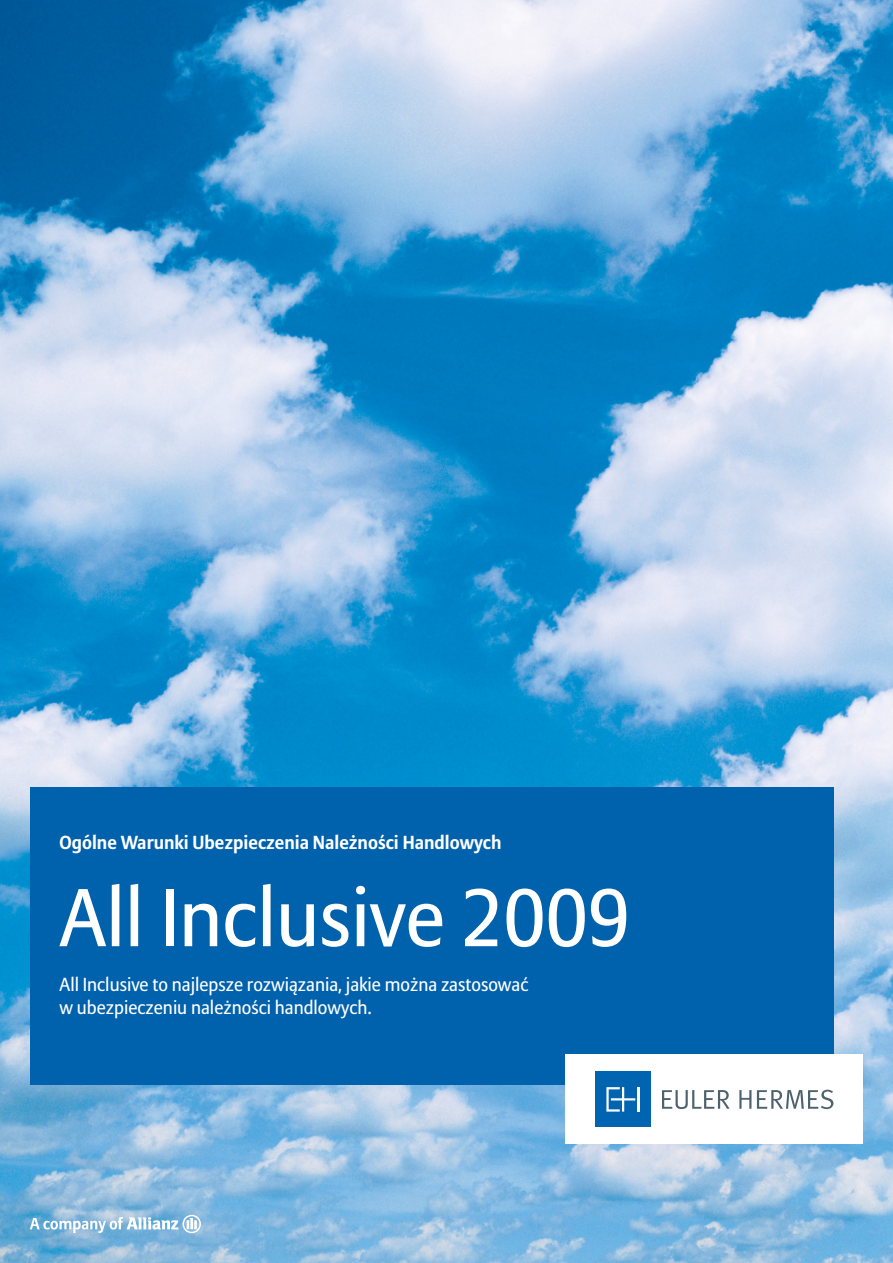
<style>
.page{position:relative;width:893px;height:1263px;background:#fff}
.page>*{position:absolute;margin:0;border:0;box-sizing:border-box;transform-origin:0 0}
.t1{font:81px "Allianz Sans";color:#fff}
.t2{font:18.75px/22.5px "Allianz Sans";color:#fff}
.t3{font:700 18.75px "Allianz Sans";color:#fff}
</style>
<div class="page">
<img style="left:0;top:0;width:893px;height:1263px">
<div style="left:30px;top:787px;width:803px;height:297px;background:#0061ad"></div>
<div style="left:566px;top:1054px;width:297px;height:90px;background:#fff"></div>
<svg style="left:30px;top:1215px;width:171px;height:18px"></svg>
<div style="left:595px;top:1071px;width:56px;height:56px;background:#0064b0"></div>
<hr style="left:638px;top:1087px;width:2px;height:24px;background:#fff">
<svg style="left:606px;top:1087px;width:29px;height:24px"></svg>
<svg style="left:662px;top:1090px;width:68px;height:19px"></svg>
<svg style="left:739px;top:1090px;width:12px;height:19px"></svg>
<svg style="left:757px;top:1090px;width:76px;height:19px"></svg>
<p class="t3" style="left:60px;top:830px;width:444px">Ogólne Warunki Ubezpieczenia Należności Handlowych</p>
<p class="t1" style="left:60px;top:869px;width:572px">All Inclusive 2009</p>
<p class="t2" style="left:60px;top:974px;width:470px">All Inclusive to najlepsze rozwiązania, jakie można zastosować w ubezpieczeniu należności handlowych.</p>
</div>
